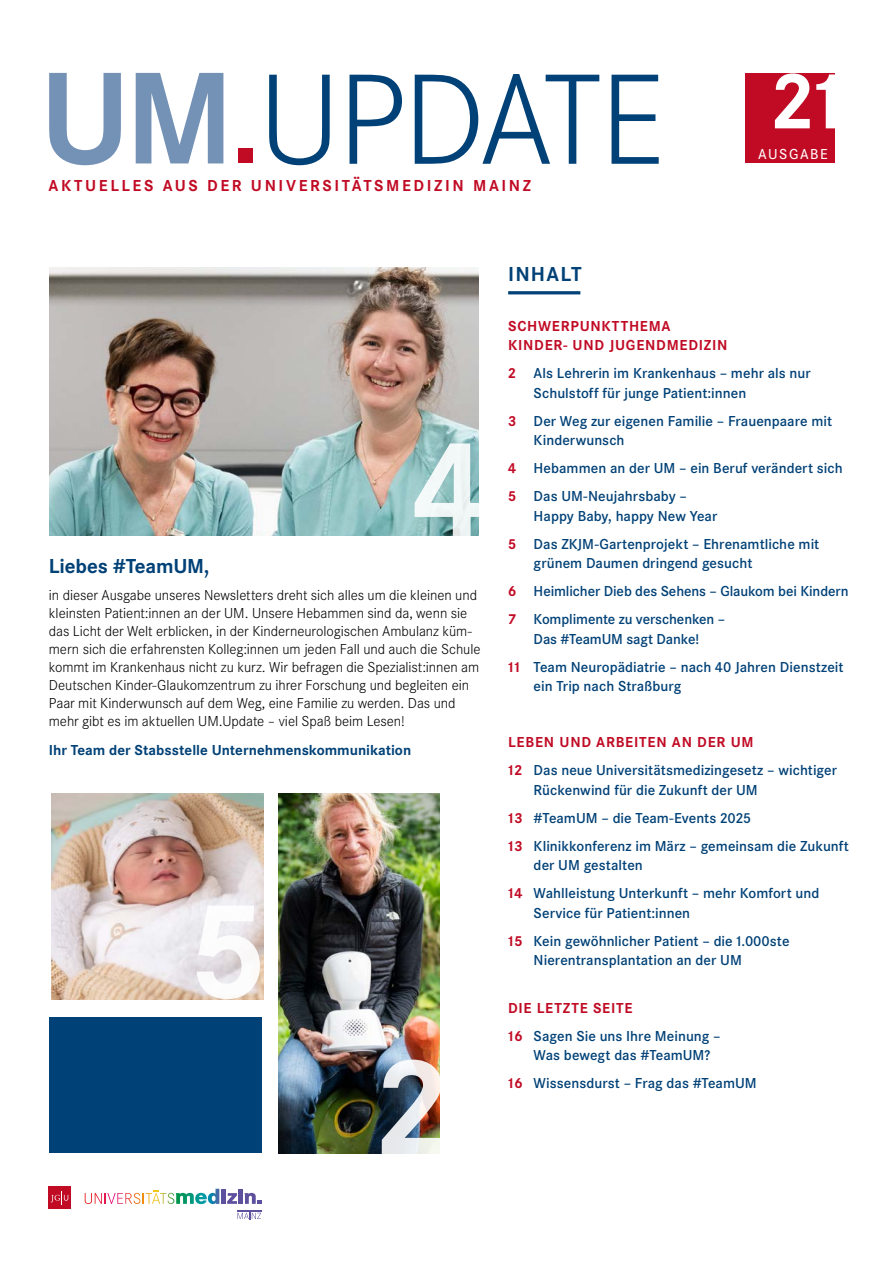
<style>
.page{position:relative;width:893px;height:1263px;background:#fff}
.page>*{position:absolute;margin:0;border:0;box-sizing:border-box;transform-origin:0 0}
.t1{font:700 141.75px "Corporate S";color:#fff}
.t2{font:700 82.5px "Corporate S";color:#fff}
.t3{font:700 21px "Corporate S";letter-spacing:-.005em;color:#004177}
.t4{font:700 16.5px "Corporate S";letter-spacing:.16em;color:#c10b25}
.t5{font:600 15px/28px "Corporate S";color:#004177}
.t6{font:300 15px/18px "Corporate S";letter-spacing:-.005em;color:#000}
.t7{font:700 15px "Corporate S";color:#004177}
.t8{font:700 15px/19.5px "Corporate S";letter-spacing:.05em;color:#c10b25}
.t9{font:500 15px "Corporate S";letter-spacing:.105em;color:#fff}
.s1{font-weight:700;color:#c10b25}
</style>
<div class="page">
<img style="left:51px;top:794px;width:213px;height:205px">
<div style="left:238px;top:148px;width:15px;height:15px;background:#c10b25"></div>
<svg style="left:49px;top:73px;width:174px;height:92px"></svg>
<svg style="left:269px;top:74px;width:390px;height:91px"></svg>
<img style="left:49px;top:268px;width:429px;height:268px">
<svg style="left:237px;top:1210px;width:24px;height:9px"></svg>
<svg style="left:85px;top:1189px;width:176px;height:15px"></svg>
<div style="left:49px;top:1187px;width:22px;height:22px;background:#c10b25"></div>
<svg style="left:51px;top:1191px;width:17px;height:13px"></svg>
<div style="left:745px;top:74px;width:89px;height:89px;background:#c10b25"></div>
<hr style="left:508px;top:291px;width:72px;height:3px;background:#004177">
<div style="left:49px;top:1017px;width:212px;height:136px;background:#004177"></div>
<img style="left:279px;top:794px;width:160px;height:359px">
<h2 class="t2" style="left:771px;top:54px;width:78px">21</h2>
<p class="t4" style="left:48px;top:176px;width:484px">AKTUELLES AUS DER UNIVERSITÄTSMEDIZIN MAINZ</p>
<h3 class="t3" style="left:508px;top:262px;width:75px">INHALT</h3>
<p class="t9" style="left:758px;top:146px;width:71px">AUSGABE</p>
<h1 class="t1" style="left:413px;top:408px;width:78px">4</h1>
<h3 class="t3" style="left:49px;top:554px;width:162px">Liebes #TeamUM,</h3>
<p class="t6" style="left:49px;top:586px;width:433px">in dieser Ausgabe unseres Newsletters dreht sich alles um die kleinen und kleinsten Patient:innen an der UM. Unsere Hebammen sind da, wenn sie das Licht der Welt erblicken, in der Kinderneurologischen Ambulanz küm&shy;mern sich die erfahrensten Kolleg:innen um jeden Fall und auch die Schule kommt im Krankenhaus nicht zu kurz. Wir befragen die Spezialist:innen am Deutschen Kinder-Glaukomzentrum zu ihrer Forschung und begleiten ein Paar mit Kinderwunsch auf dem Weg, eine Familie zu werden. Das und mehr gibt es im aktuellen UM.Update – viel Spaß beim Lesen!</p>
<p class="t7" style="left:49px;top:742px;width:364px">Ihr Team der Stabsstelle Unternehmenskommunikation</p>
<h1 class="t1" style="left:190px;top:869px;width:78px">5</h1>
<h1 class="t1" style="left:375px;top:1026px;width:74px">2</h1>
<p class="t8" style="left:508px;top:316px;width:221px">SCHWERPUNKTTHEMA<br>KINDER- UND JUGENDMEDIZIN</p>
<p class="t5" style="left:534px;top:364px;width:279px;line-height:19.5px;text-indent:-26px"><span class="s1">2</span> Als Lehrerin im Krankenhaus – mehr als nur<br>Schulstoff für junge Patient:innen</p>
<p class="t5" style="left:534px;top:411px;width:300px;line-height:19.5px;text-indent:-26px"><span class="s1">3</span> Der Weg zur eigenen Familie – Frauenpaare mit<br>Kinderwunsch</p>
<p class="t5" style="left:508px;top:454px;width:336px"><span class="s1">4</span> Hebammen an der UM – ein Beruf verändert sich<br><span class="s1">5</span> Das UM-Neujahrsbaby –</p>
<p class="t5" style="left:508px;top:502px;width:313px;text-indent:26px">Happy Baby, happy New Year<br><span class="s1">5</span> Das ZKJM-Gartenprojekt – Ehrenamtliche mit</p>
<p class="t5" style="left:508px;top:549px;width:342px;text-indent:26px">grünem Daumen dringend gesucht<br><span class="s1">6</span> Heimlicher Dieb des Sehens – Glaukom bei Kindern<br><span class="s1">7</span> Komplimente zu verschenken –</p>
<p class="t5" style="left:508px;top:625px;width:337px;text-indent:26px">Das #TeamUM sagt Danke!<br><span class="s1">11</span> Team Neuropädiatrie – nach 40 Jahren Dienstzeit</p>
<p class="t5" style="left:534px;top:672px;width:149px">ein Trip nach Straßburg</p>
<p class="t5" style="left:508px;top:728px;width:330px"><span class="s1">LEBEN UND ARBEITEN AN DER UM<br>12</span> Das neue Universitätsmedizingesetz – wichtiger</p>
<p class="t5" style="left:508px;top:776px;width:342px;text-indent:26px">Rückenwind für die Zukunft der UM<br><span class="s1">13</span> #TeamUM – die Team-Events 2025<br><span class="s1">13</span> Klinikkonferenz im März – gemeinsam die Zukunft</p>
<p class="t5" style="left:508px;top:851px;width:313px;text-indent:26px">der UM gestalten<br><span class="s1">14</span> Wahlleistung Unterkunft – mehr Komfort und</p>
<p class="t5" style="left:508px;top:899px;width:283px;text-indent:26px">Service für Patient:innen<br><span class="s1">15</span> Kein gewöhnlicher Patient – die 1.000ste</p>
<p class="t5" style="left:534px;top:946px;width:210px">Nierentransplantation an der UM</p>
<p class="t5" style="left:508px;top:994px;width:214px"><span class="s1">DIE LETZTE SEITE<br>16</span> Sagen Sie uns Ihre Meinung –</p>
<p class="t5" style="left:508px;top:1041px;width:250px;text-indent:26px">Was bewegt das #TeamUM?<br><span class="s1">16</span> Wissensdurst – Frag das #TeamUM</p>
</div>
